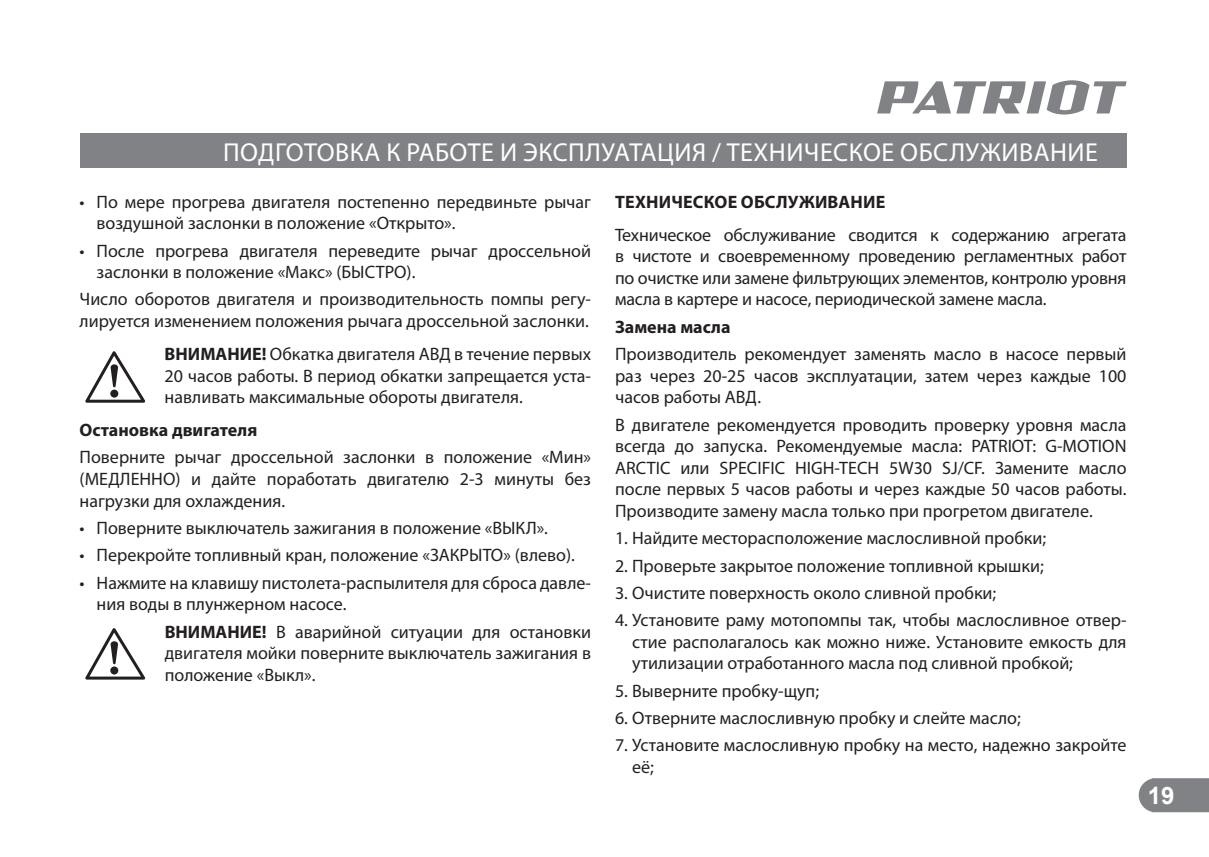
<style>
.page{position:relative;width:1209px;height:857px;background:#fff}
.page>*{position:absolute;margin:0;border:0;box-sizing:border-box;transform-origin:0 0}
.t1{font:26px "Myriad Pro";letter-spacing:.02em;color:#fff}
.t2{font:700 24px "Arial";color:#fff}
.t3{font:18px/21.6px "Myriad Pro";color:#231f20;text-align:justify}
.t4{font:700 18px "Myriad Pro";letter-spacing:.005em;color:#231f20}
.s1{font-weight:700}
</style>
<div class="page">
<div style="left:80px;top:134px;width:1046px;height:34px;background:#808285"></div>
<svg style="left:1138px;top:778px;width:71px;height:34px;background:#888a8d"></svg>
<svg style="left:877px;top:80px;width:249px;height:34px"></svg>
<svg style="left:85px;top:351px;width:60px;height:51px"></svg>
<svg style="left:85px;top:628px;width:60px;height:51px"></svg>
<h1 class="t1" style="left:223px;top:139px;width:876px">ПОДГОТОВКА К РАБОТЕ И ЭКСПЛУАТАЦИЯ / ТЕХНИЧЕСКОЕ ОБСЛУЖИВАНИЕ</h1>
<p class="t3" style="left:97px;top:191px;width:496px;text-indent:-17px">• По мере прогрева двигателя постепенно передвиньте рычаг воздушной заслонки в положение «Открыто».</p>
<p class="t3" style="left:97px;top:240px;width:496px;text-indent:-17px">• После прогрева двигателя переведите рычаг дроссельной заслонки в положение «Макс» (БЫСТРО).</p>
<p class="t3" style="left:80px;top:289px;width:513px">Число оборотов двигателя и производительность помпы регу&shy;лируется изменением положения рычага дроссельной заслонки.</p>
<p class="t3" style="left:165px;top:344px;width:428px"><span class="s1">ВНИМАНИЕ!</span> Обкатка двигателя АВД в течение первых 20 часов работы. В период обкатки запрещается уста&shy;навливать максимальные обороты двигателя.</p>
<p class="t4" style="left:80px;top:421px;width:179px">Остановка двигателя</p>
<p class="t3" style="left:80px;top:447px;width:513px">Поверните рычаг дроссельной заслонки в положение «Мин» (МЕДЛЕННО) и дайте поработать двигателю 2-3 минуты без нагрузки для охлаждения.</p>
<p class="t3" style="left:80px;top:517px;width:470px">• Поверните выключатель зажигания в положение «ВЫКЛ».</p>
<p class="t3" style="left:80px;top:545px;width:497px">• Перекройте топливный кран, положение «ЗАКРЫТО» (влево).</p>
<p class="t3" style="left:97px;top:572px;width:496px;text-indent:-17px">• Нажмите на клавишу пистолета-распылителя для сброса давле&shy;ния воды в плунжерном насосе.</p>
<p class="t3" style="left:165px;top:621px;width:428px"><span class="s1">ВНИМАНИЕ!</span> В аварийной ситуации для остановки двигателя мойки поверните выключатель зажигания в положение «Выкл».</p>
<p class="t4" style="left:615px;top:193px;width:272px">ТЕХНИЧЕСКОЕ ОБСЛУЖИВАНИЕ</p>
<p class="t3" style="left:615px;top:224px;width:513px">Техническое обслуживание сводится к содержанию агрегата в чистоте и своевременному проведению регламентных работ по очистке или замене фильтрующих элементов, контролю уровня масла в картере и насосе, периодической замене масла.</p>
<p class="t4" style="left:615px;top:318px;width:117px">Замена масла</p>
<p class="t3" style="left:615px;top:344px;width:513px">Производитель рекомендует заменять масло в насосе первый раз через 20-25 часов эксплуатации, затем через каждые 100 часов работы АВД.</p>
<p class="t3" style="left:615px;top:414px;width:513px">В двигателе рекомендуется проводить проверку уровня масла всегда до запуска. Рекомендуемые масла: PATRIOT: G-MOTION ARCTIC или SPECIFIC HIGH-TECH 5W30 SJ/CF. Замените масло после первых 5 часов работы и через каждые 50 часов работы.<br>Производите замену масла только при прогретом двигателе.</p>
<p class="t3" style="left:615px;top:528px;width:432px">1. Найдите месторасположение маслосливной пробки;</p>
<p class="t3" style="left:615px;top:555px;width:430px">2. Проверьте закрытое положение топливной крышки;</p>
<p class="t3" style="left:615px;top:582px;width:383px">3. Очистите поверхность около сливной пробки;</p>
<p class="t3" style="left:632px;top:610px;width:496px;text-indent:-17px">4. Установите раму мотопомпы так, чтобы маслосливное отвер&shy;стие располагалось как можно ниже. Установите емкость для утилизации отработанного масла под сливной пробкой;</p>
<p class="t3" style="left:615px;top:680px;width:205px">5. Выверните пробку-щуп;</p>
<p class="t3" style="left:615px;top:707px;width:407px">6. Отверните маслосливную пробку и слейте масло;</p>
<p class="t3" style="left:632px;top:735px;width:496px;text-indent:-17px">7. Установите маслосливную пробку на место, надежно закройте её;</p>
<h2 class="t2" style="left:1147px;top:781px;width:28px">19</h2>
</div>
